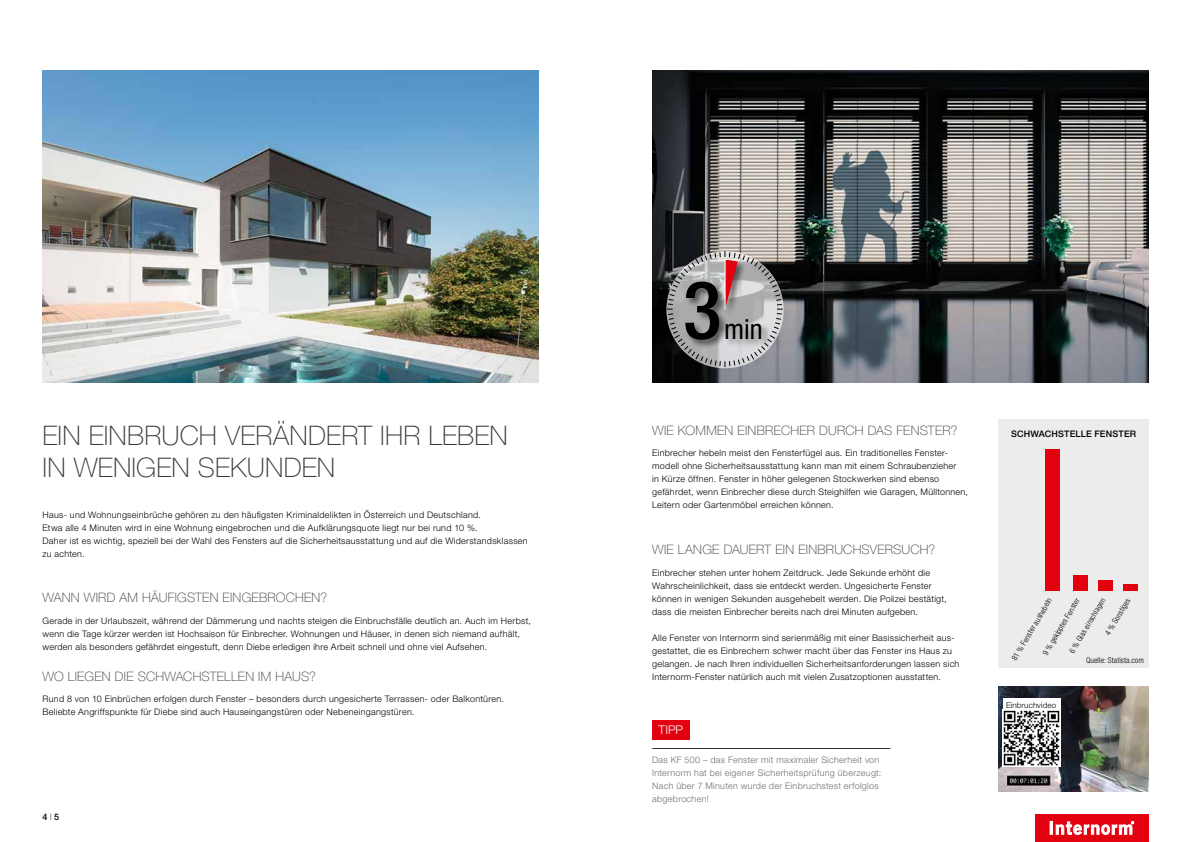
<style>
.page{position:relative;width:1191px;height:842px;background:#fff}
.page>*{position:absolute;margin:0;border:0;box-sizing:border-box;transform-origin:0 0}
.t1{font:500 condensed 80.6px "Helvetica Neue LT Pro";color:#000}
.t2{font:condensed 27.8px "Helvetica Neue LT Pro";color:#000}
.t3{font:100 27px "Helvetica Neue LT Pro";letter-spacing:.01em;color:#3b3b3a}
.t4{font:100 13px "Helvetica Neue LT Pro";letter-spacing:.02em;color:#3b3b3a}
.t5{font:300 12px "Helvetica Neue LT Pro";color:#fff}
.t6{font:300 9px/13px "Helvetica Neue LT Pro";letter-spacing:.03em;color:#000}
.t7{font:300 9px/13px "Helvetica Neue LT Pro";letter-spacing:.03em;color:#6f6f6e}
.t8{font:500 9px "Helvetica Neue LT Pro";letter-spacing:.02em;color:#000}
.t9{font:300 condensed 8px "Helvetica Neue LT Pro";letter-spacing:.01em;color:#000}
.t10{font:300 8px "Helvetica Neue LT Pro";letter-spacing:.015em;color:#000}
.s1{font-weight:100}
</style>
<div class="page">
<div style="left:1035px;top:814px;width:113px;height:28px;background:#e3000f"></div>
<svg style="left:1050px;top:821px;width:83px;height:14px"></svg>
<img style="left:652px;top:71px;width:496px;height:312px">
<div style="left:666px;top:251px;width:126px;height:125px;background:#000;opacity:.51"></div>
<svg style="left:667px;top:251px;width:116px;height:116px;background:#989394"></svg>
<img style="left:43px;top:71px;width:496px;height:312px">
<img style="left:998px;top:687px;width:150px;height:104px">
<div style="left:1003px;top:698px;width:57px;height:69px;background:#fff"></div>
<img style="left:1003px;top:710px;width:57px;height:56px">
<div style="left:652px;top:720px;width:38px;height:20px;background:#e3000f"></div>
<hr style="left:652px;top:748px;width:238px;height:1px;background:#000">
<div style="left:998px;top:420px;width:150px;height:248px;background:#ececed"></div>
<div style="left:1045px;top:449px;width:14px;height:141px;background:#e3000f"></div>
<div style="left:1073px;top:575px;width:14px;height:15px;background:#e3000f"></div>
<div style="left:1098px;top:580px;width:14px;height:10px;background:#e3000f"></div>
<div style="left:1123px;top:583px;width:14px;height:7px;background:#e3000f"></div>
<h3 class="t3" style="left:43px;top:419px;width:85px">EIN EINBRUCH</h3>
<h3 class="t3" style="left:225px;top:419px;width:18px">VERÄNDERT</h3>
<h3 class="t3" style="left:380px;top:419px;width:65px">IHR LEBEN</h3>
<h3 class="t3" style="left:43px;top:451px;width:112px">IN WENIGEN</h3>
<h3 class="t3" style="left:198px;top:451px;width:18px">SEKUNDEN</h3>
<p class="t6" style="left:43px;top:508px;width:487px">Haus- und Wohnungseinbrüche gehören zu den häufigsten Kriminaldelikten in Österreich und Deutschland.<br>Etwa alle 4 Minuten wird in eine Wohnung eingebrochen und die Aufklärungsquote liegt nur bei rund 10 %.<br>Daher ist es wichtig, speziell bei der Wahl des Fensters auf die Sicherheitsausstattung und auf die Widerstandsklassen zu achten.</p>
<h3 class="t4" style="left:43px;top:590px;width:286px">WANN WI RD AM HÄUFIGSTEN EINGEBROCHEN?</h3>
<p class="t6" style="left:43px;top:614px;width:490px">Gerade in der Urlaubszeit, während der Dämmerung und nachts steigen die Einbruchsfälle deutlich an. Auch im Herbst, wenn die Tage kürzer werden ist Hochsaison für Einbrecher. Wohnungen und Häuser, in denen sich niemand aufhält, werden als besonders gefährdet eingestuft, denn Diebe erledigen ihre Arbeit schnell und ohne viel Aufsehen.</p>
<h3 class="t4" style="left:43px;top:668px;width:44px">WO LIEGEN</h3>
<h3 class="t4" style="left:115px;top:668px;width:33px">DIE SCH</h3>
<h3 class="t4" style="left:164px;top:668px;width:21px">WACHSTELLEN</h3>
<h3 class="t4" style="left:258px;top:668px;width:27px">IM HAUS</h3>
<h3 class="t4" style="left:309px;top:668px;width:8px">?</h3>
<p class="t6" style="left:43px;top:692px;width:463px">Rund 8 von 10 Einbrüchen erfolgen durch Fenster – besonders durch ungesicherte Terrassen- oder Balkontüren.<br>Beliebte Angriffspunkte für Diebe sind auch Hauseingangstüren oder Nebeneingangstüren.</p>
<p class="t8" style="left:43px;top:811px;width:18px">4 <span class="s1">I</span> 5</p>
<h1 class="t1" style="left:683px;top:262px;width:40px">3</h1>
<h2 class="t2" style="left:724px;top:312px;width:40px">min</h2>
<h3 class="t4" style="left:652px;top:422px;width:105px">WIE KOMMEN EINBRECHER</h3>
<h3 class="t4" style="left:819px;top:422px;width:140px">DURCH DAS FENSTER?</h3>
<p class="t6" style="left:652px;top:446px;width:317px">Einbrecher hebeln meist den Fensterfügel aus. Ein traditionelles Fenster&shy;modell ohne Sicherheitsausstattung kann man mit einem Schraubenzieher<br>in Kürze öffnen. Fenster in höher gelegenen Stockwerken sind ebenso gefährdet, wenn Einbrecher diese durch Steighilfen wie Garagen, Mülltonnen, Leitern oder Gartenmöbel erreichen können.</p>
<h3 class="t4" style="left:652px;top:542px;width:35px">WIE LANGE</h3>
<h3 class="t4" style="left:723px;top:542px;width:9px">DAUERT</h3>
<h3 class="t4" style="left:775px;top:542px;width:43px">EIN EINBRUCH</h3>
<h3 class="t4" style="left:861px;top:542px;width:18px">SVERSUCH</h3>
<h3 class="t4" style="left:928px;top:542px;width:8px">?</h3>
<p class="t6" style="left:652px;top:566px;width:296px">Einbrecher stehen unter hohem Zeitdruck. Jede Sekunde erhöht die Wahrscheinlichkeit, dass sie entdeckt werden. Ungesicherte Fenster können in wenigen Sekunden ausgehebelt werden. Die Polizei bestätigt, dass die meisten Einbrecher bereits nach drei Minuten aufgeben.</p>
<p class="t6" style="left:652px;top:631px;width:309px">Alle Fenster von Internorm sind serienmäßig mit einer Basissicherheit aus&shy;gestattet, die es Einbrechern schwer macht über das Fenster ins Haus zu gelangen. Je nach Ihren individuellen Sicherheitsanforderungen lassen sich Internorm-Fenster natürlich auch mit vielen Zusatzoptionen ausstatten.</p>
<h3 class="t5" style="left:658px;top:723px;width:26px">TIPP</h3>
<p class="t7" style="left:652px;top:753px;width:231px">Das KF 500 – das Fenster mit maximaler Sicherheit von Internorm hat bei eigener Sicherheitsprüfung überzeugt:<br>Nach über 7 Minuten wurde der Einbruchstest erfolglos abgebrochen!</p>
<p class="t8" style="left:1011px;top:429px;width:127px">SCHWACHSTELLE FENSTER</p>
<p class="t9" style="left:1040px;top:652px;width:67px;rotate:-59deg">9 % gekipptes Fenster</p>
<p class="t9" style="left:1103px;top:632px;width:43px;rotate:-59deg">4 % Sonstiges</p>
<p class="t9" style="left:1009px;top:657px;width:72px;rotate:-59deg">81 % Fenster aushebeln</p>
<p class="t9" style="left:1067px;top:650px;width:64px;rotate:-59deg">6 % Glas einschlagen</p>
<p class="t9" style="left:1086px;top:656px;width:59px">Quelle: Statista.com</p>
<p class="t10" style="left:1006px;top:700px;width:52px">Einbruchvideo</p>
</div>
